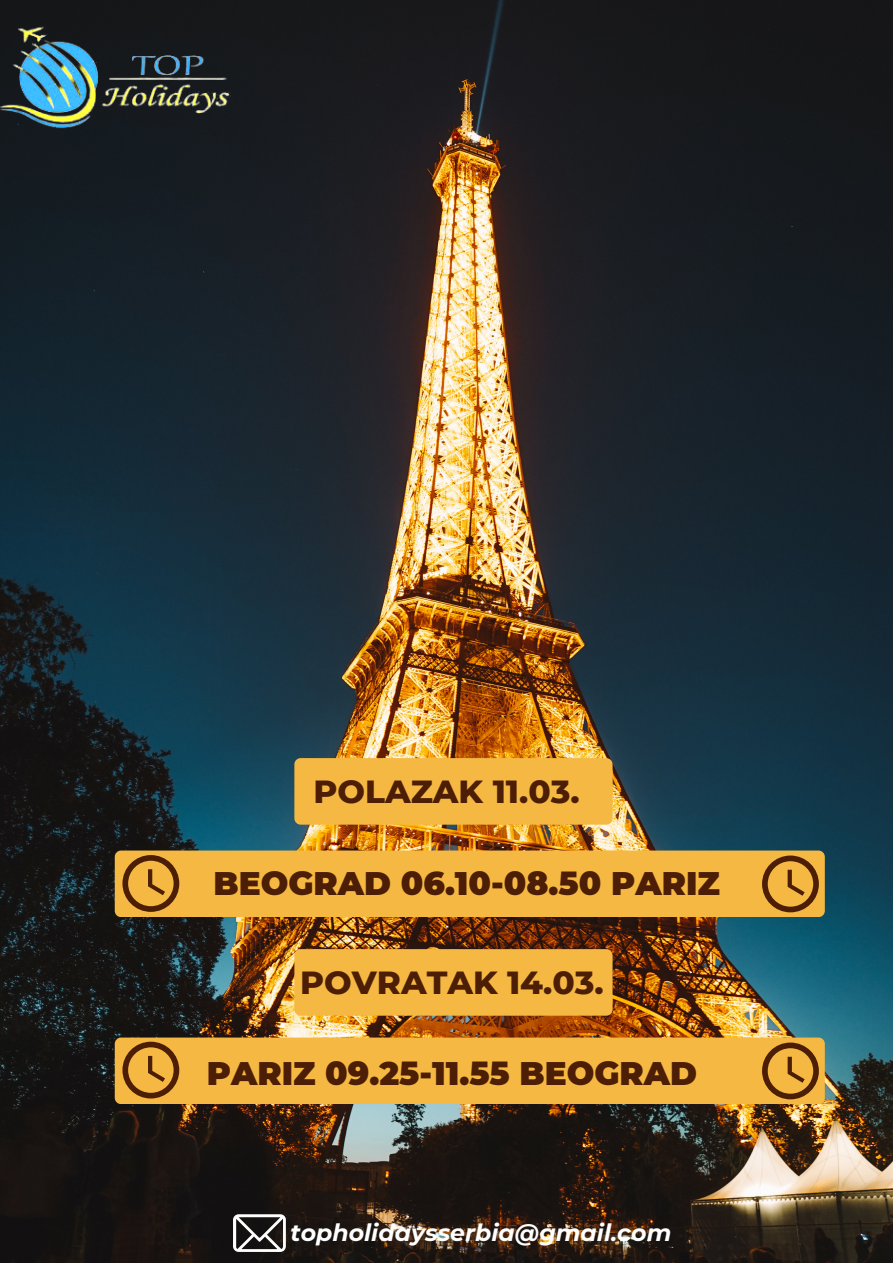
<style>
.page{position:relative;width:893px;height:1263px;background:#fff}
.page>*{position:absolute;margin:0;border:0;box-sizing:border-box;transform-origin:0 0}
.t1{font:900 32.62px "Montserrat";color:#4d1e06}
.t2{font:800 32.62px "Montserrat";color:#4d1e06}
.t3{font:italic 700 23.62px "Montserrat";color:#fff}
</style>
<div class="page">
<img style="left:0;top:0;width:893px;height:1263px">
<img style="left:0;top:0;width:250px;height:168px">
<div style="left:294px;top:758px;width:318px;height:67px;background:#f5b943;border-radius:6px"></div>
<div style="left:115px;top:850px;width:710px;height:67px;background:#f5b943;border-radius:6px"></div>
<svg style="left:122px;top:855px;width:57px;height:57px"></svg>
<svg style="left:762px;top:855px;width:57px;height:57px"></svg>
<div style="left:294px;top:949px;width:318px;height:67px;background:#f5b943;border-radius:6px"></div>
<div style="left:115px;top:1037px;width:710px;height:67px;background:#f5b943;border-radius:6px"></div>
<svg style="left:122px;top:1042px;width:57px;height:56px"></svg>
<svg style="left:762px;top:1042px;width:57px;height:57px"></svg>
<svg style="left:233px;top:1214px;width:53px;height:38px"></svg>
<p class="t2" style="left:313px;top:771px;width:267px">POLAZAK 11.03.</p>
<p class="t1" style="left:213px;top:863px;width:508px">BEOGRAD 06.10-08.50 PARIZ</p>
<p class="t2" style="left:300px;top:962px;width:305px">POVRATAK 14.03.</p>
<p class="t1" style="left:207px;top:1054px;width:492px">PARIZ 09.25-11.55 BEOGRAD</p>
<p class="t3" style="left:290px;top:1218px;width:382px">topholidaysserbia@gmail.com</p>
</div>
